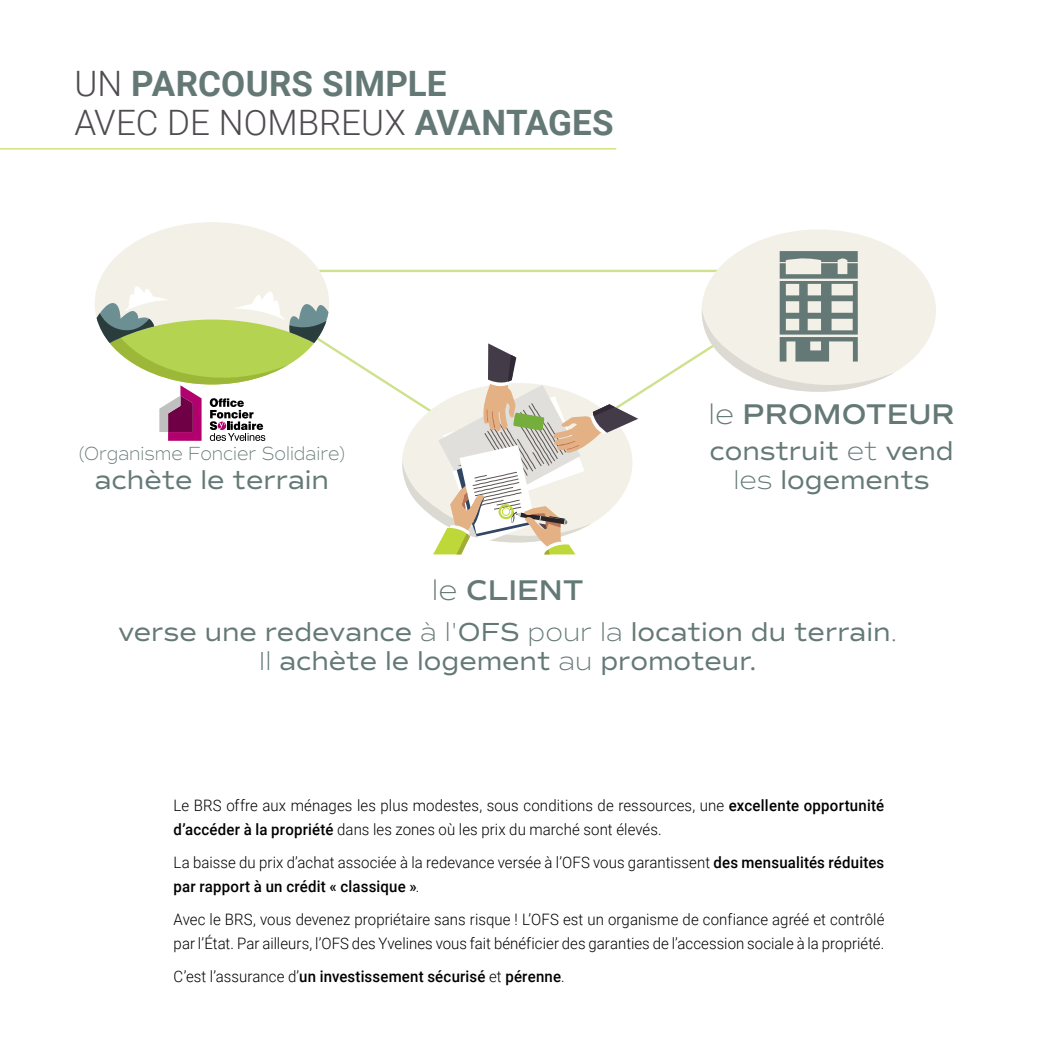
<style>
.page{position:relative;width:1042px;height:1042px;background:#fff}
.page>*{position:absolute;margin:0;border:0;box-sizing:border-box;transform-origin:0 0}
.t1{font:700 35px/38.5px "Roboto";letter-spacing:.005em;color:#647976}
.t2{font:600 28.88px "Commuters Sans";color:#647976}
.t3{font:26.6px/28.9px "Commuters Sans";color:#647976;text-align:center}
.t4{font:200 19.25px "Commuters Sans";color:#647976;scale:.9 1}
.t5{font:300 15.75px/23.6px "Roboto";letter-spacing:.005em;color:#000;scale:.95 1}
.t6{font:500 15.75px "Roboto";letter-spacing:.015em;color:#000;scale:.95 1}
.s1{font-weight:300;color:#4f4b51}
.s2{font-weight:200}
.s3{font-weight:500}
.s4{font-weight:300}
</style>
<div class="page">
<hr style="left:0;top:148px;width:616px;height:1px;background:#c0d83a">
<svg style="left:319px;top:270px;width:380px;height:126px"></svg>
<svg style="left:400px;top:343px;width:238px;height:211px"></svg>
<div style="left:95px;top:222px;width:234px;height:162px;background:#f3f0e7;border-radius:50%"></div>
<div style="left:701px;top:229px;width:235px;height:163px;background:#f3f0e7;border-radius:50%"></div>
<svg style="left:699px;top:251px;width:193px;height:141px"></svg>
<svg style="left:97px;top:286px;width:231px;height:155px"></svg>
<h1 class="t1" style="left:74px;top:63px;width:541px"><span class="s1">UN</span> PARCOURS SIMPLE<br><span class="s1">AVEC DE NOMBREUX</span> AVANTAGES</h1>
<p class="t4" style="left:79px;top:442px;width:297px">(Organisme Foncier Solidaire)</p>
<h3 class="t3" style="left:95px;top:465px;width:236px">achète le terrain</h3>
<h2 class="t2" style="left:708px;top:396px;width:248px"><span class="s2">le</span> PROMOTEUR</h2>
<h3 class="t3" style="left:709px;top:436px;width:246px">construit <span class="s2">et</span> vend <span class="s2">les</span> logements</h3>
<h2 class="t2" style="left:432px;top:572px;width:153px"><span class="s2">le</span> CLIENT</h2>
<h3 class="t3" style="left:118px;top:617px;width:781px">verse une redevance <span class="s2">à l'</span>OFS <span class="s2">pour la</span> location du terrain<span class="s2">.<br>Il</span> achète le logement <span class="s2">au</span> promoteur.</h3>
<p class="t5" style="left:174px;top:793px;width:749px">Le BRS offre aux ménages les plus modestes, sous conditions de ressources, une <span class="s3">excellente opportunité d’accéder à la propriété</span> dans les zones où les prix du marché sont élevés.</p>
<p class="t5" style="left:174px;top:850px;width:749px">La baisse du prix d’achat associée à la redevance versée à l’OFS vous garantissent <span class="s3">des mensualités réduites par rapport à un crédit « classique »</span>.</p>
<p class="t5" style="left:174px;top:907px;width:749px">Avec le BRS, vous devenez propriétaire sans risque ! L’OFS est un organisme de confiance agréé et contrôlé par l’État. Par ailleurs, l’OFS des Yvelines vous fait bénéficier des garanties de l’accession sociale à la propriété.</p>
<p class="t6" style="left:174px;top:966px;width:413px"><span class="s4">C’est l’assurance d’</span>un investissement sécurisé <span class="s4">et</span> pérenne<span class="s4">.</span></p>
</div>
